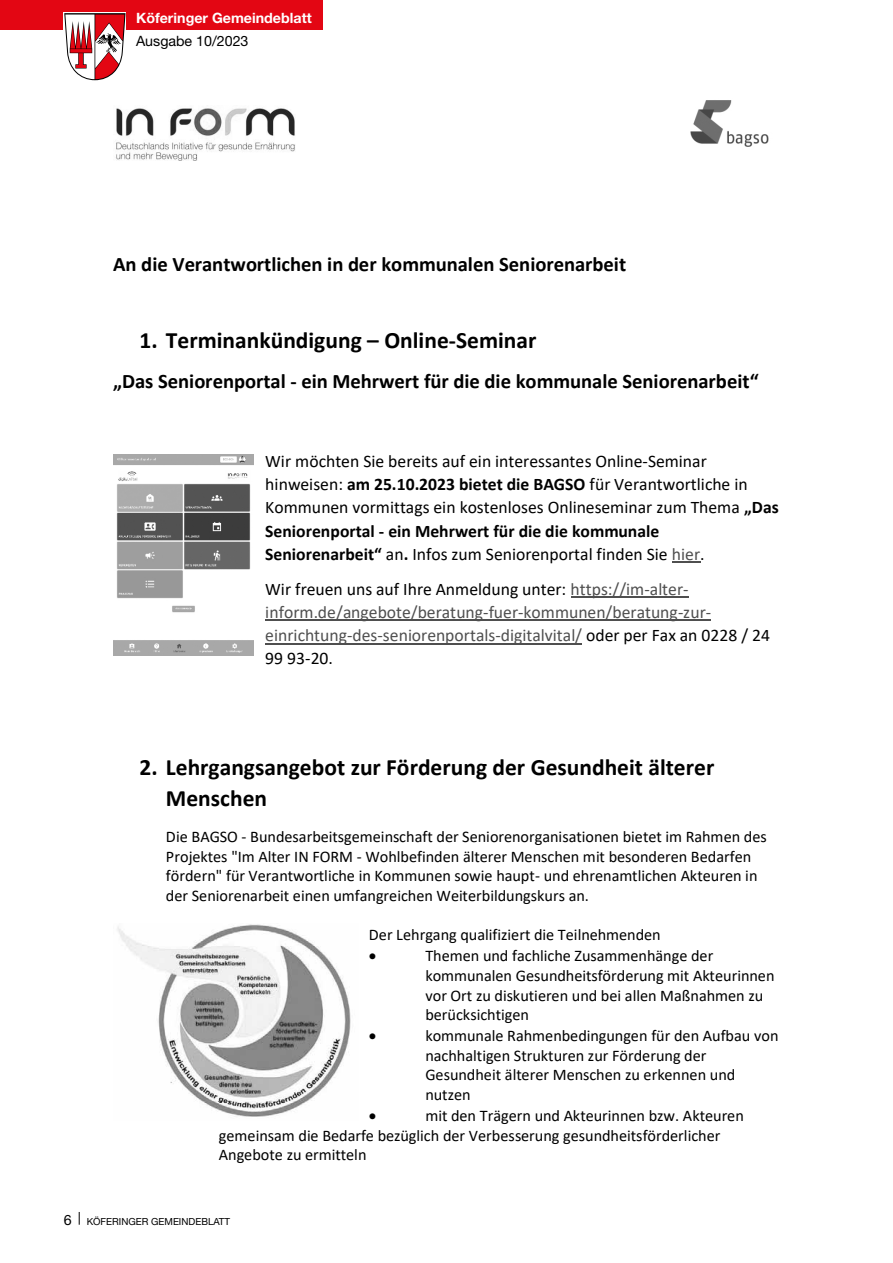
<style>
.page{position:relative;width:893px;height:1263px;background:#fff}
.page>*{position:absolute;margin:0;border:0;box-sizing:border-box;transform-origin:0 0}
.t1{font:700 23.4px/31px "Calibri";color:#000}
.t2{font:700 20.7px "Calibri";color:#000}
.t3{font:17.7px/23.2px "Calibri";color:#000}
.t4{font:17.7px/23.2px "Calibri";color:#4f4f4f}
.t5{font:16.2px/19.8px "Calibri";color:#000}
.t6{font:16.2px "Symbol";color:#000}
.t7{font:700 14.25px "Helvetica Neue LT Std";color:#fff}
.t8{font:14.25px "Helvetica Neue LT Std";color:#000}
.t9{font:9.75px "Helvetica Neue LT Std";color:#000}
.s1{font-weight:700}
.s2{color:#4f4f4f}
.s3{color:#000}
.s4{font-size:14.25px}
</style>
<div class="page">
<div style="left:0;top:0;width:323px;height:30px;background:#e30613"></div>
<svg style="left:64px;top:13px;width:62px;height:67px"></svg>
<svg style="left:79px;top:1212px;width:1px;height:13px"></svg>
<img style="left:690px;top:100px;width:79px;height:47px">
<img style="left:116px;top:108px;width:179px;height:53px">
<svg style="left:672px;top:562px;width:28px;height:1px"></svg>
<hr style="left:571px;top:597px;width:117px;height:1px;background:#4f4f4f">
<hr style="left:265px;top:620px;width:446px;height:1px;background:#4f4f4f">
<hr style="left:265px;top:643px;width:317px;height:1px;background:#4f4f4f">
<img style="left:113px;top:454px;width:140px;height:201px">
<img style="left:117px;top:924px;width:234px;height:193px">
<p class="t7" style="left:136px;top:9px;width:177px">Köferinger Gemeindeblatt</p>
<p class="t8" style="left:136px;top:32px;width:114px">Ausgabe 10/2023</p>
<p class="t2" style="left:113px;top:250px;width:515px">An die Verantwortlichen in der kommunalen Seniorenarbeit</p>
<h1 class="t1" style="left:140px;top:324px;width:399px">1. Terminankündigung – Online-Seminar</h1>
<p class="t2" style="left:113px;top:366px;width:647px">„Das Seniorenportal - ein Mehrwert für die die kommunale Seniorenarbeit“</p>
<p class="t3" style="left:265px;top:449px;width:515px">Wir möchten Sie bereits auf ein interessantes Online-Seminar hinweisen: <span class="s1">am 25.10.2023 bietet die BAGSO</span> für Verantwortliche in Kommunen vormittags ein kostenloses Onlineseminar zum Thema <span class="s1">„Das Seniorenportal - ein Mehrwert für die die kommunale Seniorenarbeit“</span> an<span class="s1">.</span> Infos zum Seniorenportal finden Sie <span class="s2">hier</span>.</p>
<p class="t4" style="left:265px;top:577px;width:506px"><span class="s3">Wir freuen uns auf Ihre Anmeldung unter:</span> https://im-alter&shy;inform.de/angebote/beratung-fuer-kommunen/beratung-zur&shy;einrichtung-des-seniorenportals-digitalvital/ <span class="s3">oder per Fax an 0228 / 24<br>99 93-20.</span></p>
<h1 class="t1" style="left:166px;top:751px;width:550px;text-indent:-26px">2. Lehrgangsangebot zur Förderung der Gesundheit älterer<br>Menschen</h1>
<p class="t5" style="left:166px;top:826px;width:602px">Die BAGSO - Bundesarbeitsgemeinschaft der Seniorenorganisationen bietet im Rahmen des Projektes "Im Alter IN FORM - Wohlbefinden älterer Menschen mit besonderen Bedarfen fördern" für Verantwortliche in Kommunen sowie haupt- und ehrenamtlichen Akteuren in der Seniorenarbeit einen umfangreichen Weiterbildungskurs an.</p>
<p class="t5" style="left:369px;top:925px;width:293px">Der Lehrgang qualifiziert die Teilnehmenden</p>
<p class="t6" style="left:369px;top:945px;width:9px">•</p>
<p class="t5" style="left:425px;top:945px;width:351px">Themen und fachliche Zusammenhänge der kommunalen Gesundheitsförderung mit Akteurinnen vor Ort zu diskutieren und bei allen Maßnahmen zu berücksichtigen</p>
<p class="t6" style="left:369px;top:1025px;width:9px">•</p>
<p class="t5" style="left:425px;top:1025px;width:355px">kommunale Rahmenbedingungen für den Aufbau von nachhaltigen Strukturen zur Förderung der Gesundheit älterer Menschen zu erkennen und nutzen</p>
<p class="t6" style="left:369px;top:1104px;width:9px">•</p>
<p class="t5" style="left:219px;top:1105px;width:526px;text-indent:206px">mit den Trägern und Akteurinnen bzw. Akteuren gemeinsam die Bedarfe bezüglich der Verbesserung gesundheitsförderlicher<br>Angebote zu ermitteln</p>
<p class="t9" style="left:64px;top:1215px;width:168px"><span class="s4">6</span> KÖFERINGER GEMEINDEBLATT</p>
</div>
